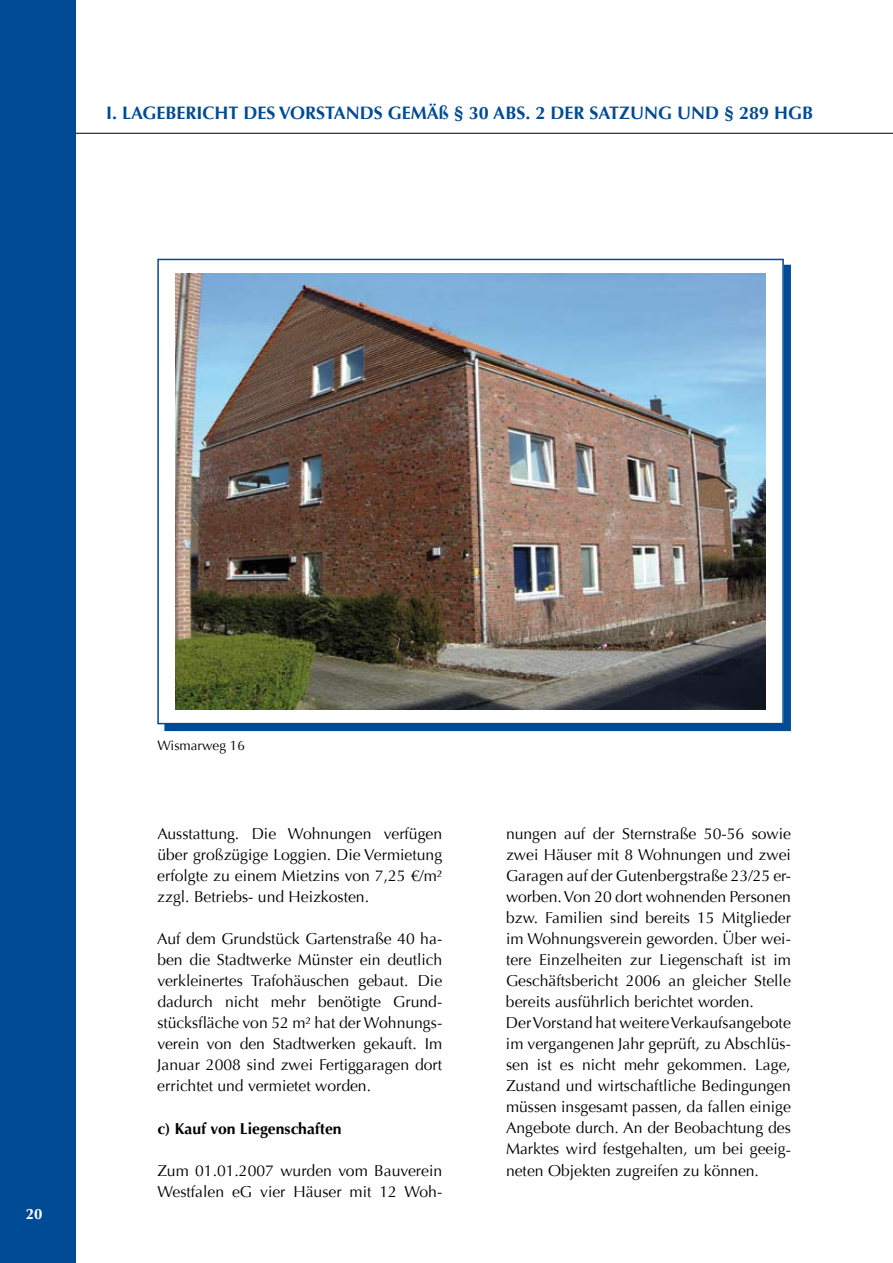
<style>
.page{position:relative;width:893px;height:1263px;background:#fff}
.page>*{position:absolute;margin:0;border:0;box-sizing:border-box;transform-origin:0 0}
.t1{font:700 18px "Optima";color:#004b95}
.t2{font:15.75px/21px "Optima";color:#000;text-align:justify}
.t3{font:700 15.75px "Optima";color:#000}
.t4{font:700 15px "Optima";color:#fff}
.t5{font:13.5px "Optima";color:#000}
</style>
<div class="page">
<hr style="left:0;top:133px;width:893px;height:1px;background:#000">
<div style="left:0;top:0;width:75px;height:1263px;background:#004b95"></div>
<div style="left:157px;top:259px;width:627px;height:465px;border:2px solid #004b95"></div>
<img style="left:176px;top:274px;width:589px;height:435px">
<p class="t1" style="left:106px;top:102px;width:708px">I. LAGEBERICHT DES VORSTANDS GEMÄß § 30 ABS. 2 DER SATZUNG UND § 289 HGB</p>
<p class="t4" style="left:33px;top:1205px;width:12px">A</p>
<p class="t4" style="left:26px;top:1205px;width:18px">20</p>
<p class="t5" style="left:157px;top:737px;width:89px">Wismarweg 16</p>
<p class="t2" style="left:157px;top:824px;width:286px">Ausstattung. Die Wohnungen verfügen über großzügige Loggien. Die Vermietung erfolgte zu einem Mietzins von 7,25 €/m² zzgl. Betriebs- und Heizkosten.</p>
<p class="t2" style="left:157px;top:929px;width:286px">Auf dem Grundstück Gartenstraße 40 ha&shy;ben die Stadtwerke Münster ein deutlich verkleinertes Trafohäuschen gebaut. Die dadurch nicht mehr benötigte Grund&shy;stücksfläche von 52 m² hat der Wohnungs&shy;verein von den Stadtwerken gekauft. Im Januar 2008 sind zwei Fertiggaragen dort errichtet und vermietet worden.</p>
<p class="t3" style="left:157px;top:1119px;width:186px">c) Kauf von Liegenschaften</p>
<p class="t2" style="left:157px;top:1160px;width:286px">Zum 01.01.2007 wurden vom Bauverein<br>Westfalen eG vier Häuser mit 12 Woh-</p>
<p class="t2" style="left:506px;top:824px;width:286px;text-align:left">nungen auf der Sternstraße 50-56 sowie zwei Häuser mit 8 Wohnungen und zwei Garagen auf der Gutenbergstraße 23/25 er&shy;worben.Von 20 dort wohnenden Personen bzw. Familien sind bereits 15 Mitglieder im Wohnungsverein geworden. Über wei&shy;tere Einzelheiten zur Liegenschaft ist im Geschäftsbericht 2006 an gleicher Stelle bereits ausführlich berichtet worden.<br>DerVorstand hat weitereVerkaufsangebote im vergangenen Jahr geprüft, zu Abschlüs&shy;sen ist es nicht mehr gekommen. Lage, Zustand und wirtschaftliche Bedingungen müssen insgesamt passen, da fallen einige Angebote durch. An der Beobachtung des Marktes wird festgehalten, um bei geeig&shy;neten Objekten zugreifen zu können.</p>
</div>
